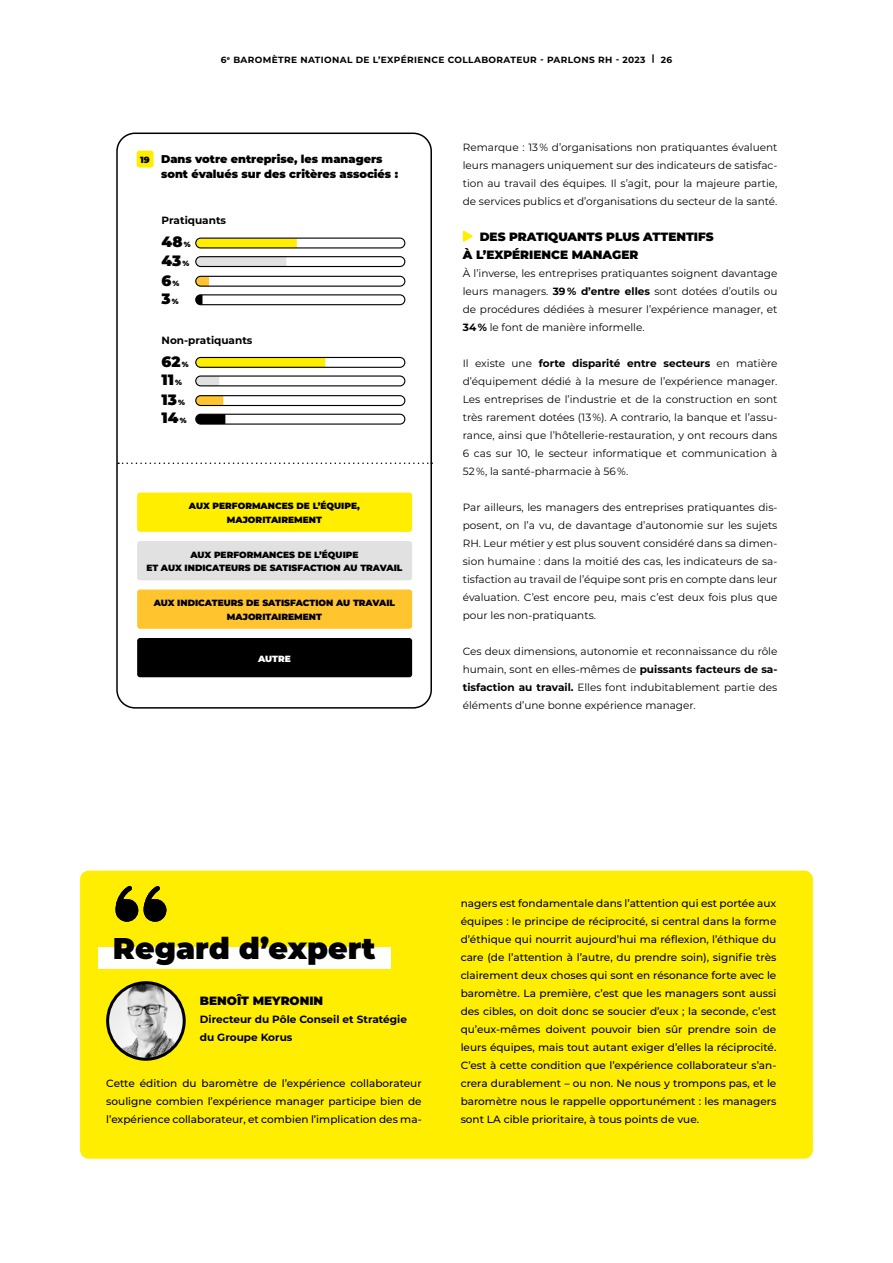
<style>
.page{position:relative;width:893px;height:1263px;background:#fff}
.page>*{position:absolute;margin:0;border:0;box-sizing:border-box;transform-origin:0 0}
.t1{font:900 30px "Montserrat";color:#000}
.t2{font:900 15px "Montserrat";color:#000}
.t3{font:900 12px/18px "Montserrat";color:#000}
.t4{font:900 11.25px/15px "Montserrat";color:#000}
.t5{font:10.5px/18px "Montserrat";color:#000;text-align:justify}
.t6{font:500 10.5px/18px "Montserrat";color:#000;text-align:justify}
.t7{font:700 10.5px/18px "Montserrat";color:#000}
.t8{font:900 9px/13.5px "Montserrat";color:#000;text-align:center}
.t9{font:700 9px "Montserrat";letter-spacing:.04em;color:#000}
.t10{font:900 9px "Montserrat";letter-spacing:-.005em;color:#fff}
.s1{font-size:7.5px}
.s2{font-weight:700}
</style>
<div class="page">
<div style="left:80px;top:871px;width:733px;height:288px;background:#fe0;border-radius:9px"></div>
<div style="left:99px;top:948px;width:292px;height:21px;background:#fff"></div>
<svg style="left:115px;top:885px;width:52px;height:37px"></svg>
<svg style="left:463px;top:230px;width:10px;height:12px"></svg>
<img style="left:108px;top:983px;width:76px;height:76px;border-radius:38px">
<div style="left:106px;top:981px;width:80px;height:80px;border:3px solid #000;border-radius:50%"></div>
<div style="left:116px;top:133px;width:316px;height:576px;border:2px solid #000;border-radius:18px"></div>
<div style="left:137px;top:151px;width:17px;height:17px;background:#fe0;border-radius:3px"></div>
<svg style="left:197px;top:238px;width:100px;height:10px"></svg>
<svg style="left:197px;top:357px;width:128px;height:9px"></svg>
<svg style="left:197px;top:276px;width:12px;height:9px"></svg>
<svg style="left:197px;top:397px;width:26px;height:7px"></svg>
<svg style="left:197px;top:414px;width:28px;height:9px"></svg>
<svg style="left:197px;top:258px;width:89px;height:7px"></svg>
<svg style="left:197px;top:377px;width:22px;height:9px"></svg>
<svg style="left:197px;top:296px;width:5px;height:9px"></svg>
<div style="left:195px;top:238px;width:210px;height:10px;border:1px solid #000;border-radius:5px"></div>
<div style="left:195px;top:357px;width:210px;height:11px;border:1px solid #000;border-radius:5px"></div>
<div style="left:195px;top:276px;width:210px;height:11px;border:1px solid #000;border-radius:5px"></div>
<div style="left:195px;top:395px;width:210px;height:11px;border:1px solid #000;border-radius:5px"></div>
<div style="left:195px;top:256px;width:210px;height:11px;border:1px solid #000;border-radius:5px"></div>
<div style="left:195px;top:375px;width:210px;height:11px;border:1px solid #000;border-radius:5px"></div>
<div style="left:195px;top:294px;width:210px;height:11px;border:1px solid #000;border-radius:5px"></div>
<div style="left:195px;top:414px;width:210px;height:11px;border:1px solid #000;border-radius:5px"></div>
<div style="left:137px;top:493px;width:275px;height:39px;background:#fe0;border-radius:3px"></div>
<div style="left:137px;top:541px;width:275px;height:39px;background:#e1e1e1;border-radius:3px"></div>
<div style="left:137px;top:589px;width:275px;height:40px;background:#ffc42e;border-radius:3px"></div>
<div style="left:137px;top:638px;width:275px;height:39px;background:#000;border-radius:3px"></div>
<svg style="left:118px;top:462px;width:314px;height:2px"></svg>
<p class="t9" style="left:221px;top:53px;width:453px">6<sup>e</sup> BAROMÈTRE NATIONAL DE L’EXPÉRIENCE COLLABORATEUR - PARLONS RH - 2023 | 26</p>
<p class="t8" style="left:140px;top:152px;width:11px">19</p>
<p class="t4" style="left:161px;top:151px;width:239px">Dans votre entreprise, les managers sont évalués sur des critères associés :</p>
<p class="t7" style="left:162px;top:211px;width:66px">Pratiquants</p>
<h2 class="t2" style="left:162px;top:231px;width:31px">48 <span class="s1">%</span></h2>
<h2 class="t2" style="left:162px;top:249px;width:29px">43 <span class="s1">%</span></h2>
<h2 class="t2" style="left:162px;top:269px;width:19px">6 <span class="s1">%</span></h2>
<h2 class="t2" style="left:162px;top:287px;width:19px">3 <span class="s1">%</span></h2>
<p class="t7" style="left:162px;top:330px;width:92px">Non-pratiquants</p>
<h2 class="t2" style="left:162px;top:350px;width:29px">62 <span class="s1">%</span></h2>
<h2 class="t2" style="left:162px;top:369px;width:22px">11 <span class="s1">%</span></h2>
<h2 class="t2" style="left:162px;top:388px;width:25px">13 <span class="s1">%</span></h2>
<h2 class="t2" style="left:162px;top:407px;width:26px">14 <span class="s1">%</span></h2>
<p class="t8" style="left:189px;top:499px;width:172px">AUX PERFORMANCES DE L’ÉQUIPE,<br>MAJORITAIREMENT</p>
<p class="t8" style="left:146px;top:547px;width:258px">AUX PERFORMANCES DE L’ÉQUIPE<br>ET AUX INDICATEURS DE SATISFACTION AU TRAVAIL</p>
<p class="t8" style="left:154px;top:596px;width:243px">AUX INDICATEURS DE SATISFACTION AU TRAVAIL<br>MAJORITAIREMENT</p>
<p class="t10" style="left:258px;top:652px;width:34px">AUTRE</p>
<p class="t5" style="left:463px;top:137px;width:316px">Remarque : 13 % d’organisations non pratiquantes évaluent leurs managers uniquement sur des indicateurs de satisfac&shy;tion au travail des équipes. Il s’agit, pour la majeure partie, de services publics et d’organisations du secteur de la santé.</p>
<p class="t3" style="left:463px;top:227px;width:252px;text-indent:17px">DES PRATIQUANTS PLUS ATTENTIFS<br>À L’EXPÉRIENCE MANAGER</p>
<p class="t5" style="left:463px;top:263px;width:316px">À l’inverse, les entreprises pratiquantes soignent davantage leurs managers. <span class="s2">39 % d’entre elles</span> sont dotées d’outils ou de procédures dédiées à mesurer l’expérience manager, et <span class="s2">34 %</span> le font de manière informelle.</p>
<p class="t5" style="left:463px;top:353px;width:316px">Il existe une <span class="s2">forte disparité entre secteurs</span> en matière d’équipement dédié à la mesure de l’expérience manager.<br>Les entreprises de l’industrie et de la construction en sont très rarement dotées (13 %). A contrario, la banque et l’assu&shy;rance, ainsi que l’hôtellerie-restauration, y ont recours dans 6 cas sur 10, le secteur informatique et communication à 52 %, la santé-pharmacie à 56 %.</p>
<p class="t5" style="left:463px;top:497px;width:316px">Par ailleurs, les managers des entreprises pratiquantes dis&shy;posent, on l’a vu, de davantage d’autonomie sur les sujets RH. Leur métier y est plus souvent considéré dans sa dimen&shy;sion humaine : dans la moitié des cas, les indicateurs de sa&shy;tisfaction au travail de l’équipe sont pris en compte dans leur évaluation. C’est encore peu, mais c’est deux fois plus que pour les non-pratiquants.</p>
<p class="t5" style="left:463px;top:641px;width:316px">Ces deux dimensions, autonomie et reconnaissance du rôle humain, sont en elles-mêmes de <span class="s2">puissants facteurs de sa&shy;tisfaction au travail.</span> Elles font indubitablement partie des éléments d’une bonne expérience manager.</p>
<h1 class="t1" style="left:113px;top:926px;width:264px">Regard d’expert</h1>
<p class="t3" style="left:200px;top:991px;width:125px">BENOÎT MEYRONIN</p>
<p class="t7" style="left:200px;top:1010px;width:209px">Directeur du Pôle Conseil et Stratégie du Groupe Korus</p>
<p class="t6" style="left:106px;top:1073px;width:317px">Cette édition du baromètre de l’expérience collaborateur souligne combien l’expérience manager participe bien de l’expérience collaborateur, et combien l’implication des ma-</p>
<p class="t6" style="left:461px;top:893px;width:317px">nagers est fondamentale dans l’attention qui est portée aux équipes : le principe de réciprocité, si central dans la forme d’éthique qui nourrit aujourd’hui ma réflexion, l’éthique du care (de l’attention à l’autre, du prendre soin), signifie très clairement deux choses qui sont en résonance forte avec le baromètre. La première, c’est que les managers sont aussi des cibles, on doit donc se soucier d’eux ; la seconde, c’est qu’eux-mêmes doivent pouvoir bien sûr prendre soin de leurs équipes, mais tout autant exiger d’elles la réciprocité.<br>C’est à cette condition que l’expérience collaborateur s’an&shy;crera durablement – ou non. Ne nous y trompons pas, et le baromètre nous le rappelle opportunément : les managers sont LA cible prioritaire, à tous points de vue.</p>
</div>
